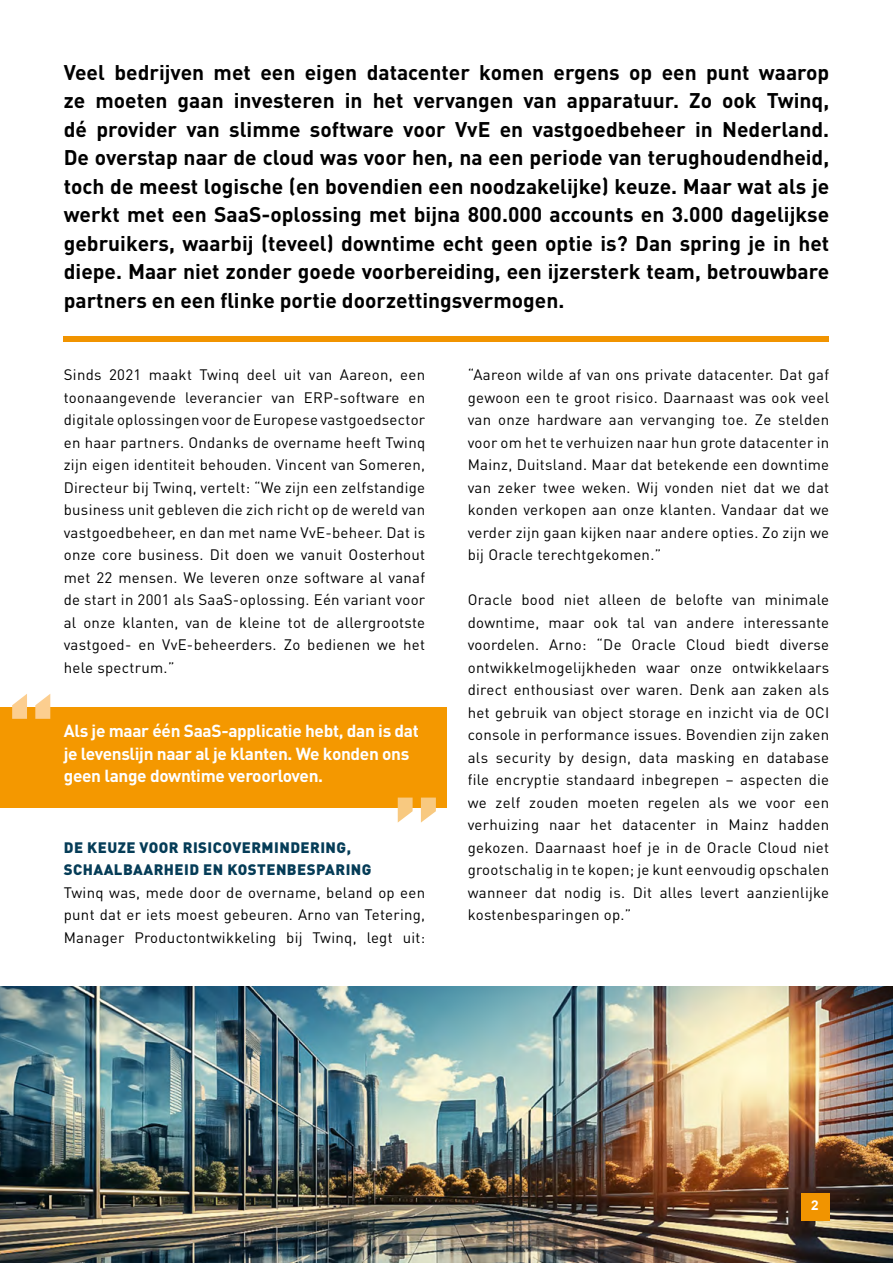
<style>
.page{position:relative;width:893px;height:1263px;background:#fff}
.page>*{position:absolute;margin:0;border:0;box-sizing:border-box;transform-origin:0 0}
.t1{font:700 110.25px "DIN Pro";color:#fcce8f}
.t2{font:700 110.25px "DIN Pro";color:#f8c980}
.t3{font:700 21px/28.5px "DIN Pro";color:#000;text-align:justify}
.t4{font:700 17.25px/22.5px "DIN Pro";letter-spacing:-.02em;color:#fff}
.t5{font:15px/22.5px "DIN Pro";letter-spacing:.02em;color:#000;text-align:justify}
.t6{font:900 15px/22.5px "DIN Pro";letter-spacing:.03em;color:#053c57}
.t7{font:700 13.5px "Arial";color:#fff}
</style>
<div class="page">
<img style="left:0;top:986px;width:893px;height:277px">
<div style="left:801px;top:1192px;width:28px;height:28px;background:#f19400"></div>
<div style="left:0;top:707px;width:446px;height:101px;background:#f49800"></div>
<div style="left:64px;top:336px;width:765px;height:5px;background:#f19400"></div>
<p class="t3" style="left:64px;top:57px;width:767px">Veel bedrijven met een eigen datacenter komen ergens op een punt waarop ze moeten gaan investeren in het vervangen van apparatuur. Zo ook Twinq, dé provider van slimme software voor VvE en vastgoedbeheer in Nederland.<br>De overstap naar de cloud was voor hen, na een periode van terughoudendheid, toch de meest logische (en bovendien een noodzakelijke) keuze. Maar wat als je werkt met een SaaS-oplossing met bijna 800.000 accounts en 3.000 dagelijkse gebruikers, waarbij (teveel) downtime echt geen optie is? Dan spring je in het diepe. Maar niet zonder goede voorbereiding, een ijzersterk team, betrouwbare partners en een flinke portie doorzettingsvermogen.</p>
<h1 class="t1" style="left:5px;top:669px;width:55px">“</h1>
<p class="t5" style="left:64px;top:363px;width:363px">Sinds 2021 maakt Twinq deel uit van Aareon, een toonaangevende leverancier van ERP-software en digitale oplossingen voor de Europese vastgoedsector en haar partners. Ondanks de overname heeft Twinq zijn eigen identiteit behouden. Vincent van Someren, Directeur bij Twinq, vertelt: “We zijn een zelfstandige business unit gebleven die zich richt op de wereld van vastgoedbeheer, en dan met name VvE-beheer. Dat is onze core business. Dit doen we vanuit Oosterhout met 22 mensen. We leveren onze software al vanaf de start in 2001 als SaaS-oplossing. Eén variant voor al onze klanten, van de kleine tot de allergrootste vastgoed- en VvE-beheerders. Zo bedienen we het hele spectrum.”</p>
<p class="t4" style="left:64px;top:719px;width:357px">Als je maar één SaaS-applicatie hebt, dan is dat je levenslijn naar al je klanten. We konden ons geen lange downtime veroorloven.</p>
<h1 class="t2" style="left:390px;top:761px;width:55px">”</h1>
<p class="t6" style="left:64px;top:835px;width:309px">DE KEUZE VOOR RISICOVERMINDERING,<br>SCHAALBAARHEID EN KOSTENBESPARING</p>
<p class="t5" style="left:64px;top:880px;width:363px">Twinq was, mede door de overname, beland op een punt dat er iets moest gebeuren. Arno van Tetering, Manager Productontwikkeling bij Twinq, legt uit:</p>
<p class="t5" style="left:468px;top:363px;width:363px">“Aareon wilde af van ons private datacenter. Dat gaf gewoon een te groot risico. Daarnaast was ook veel van onze hardware aan vervanging toe. Ze stelden voor om het te verhuizen naar hun grote datacenter in Mainz, Duitsland. Maar dat betekende een downtime van zeker twee weken. Wij vonden niet dat we dat konden verkopen aan onze klanten. Vandaar dat we verder zijn gaan kijken naar andere opties. Zo zijn we bij Oracle terechtgekomen.”</p>
<p class="t5" style="left:468px;top:588px;width:363px">Oracle bood niet alleen de belofte van minimale downtime, maar ook tal van andere interessante voordelen. Arno: “De Oracle Cloud biedt diverse ontwikkelmogelijkheden waar onze ontwikkelaars direct enthousiast over waren. Denk aan zaken als het gebruik van object storage en inzicht via de OCI console in performance issues. Bovendien zijn zaken als security by design, data masking en database file encryptie standaard inbegrepen – aspecten die we zelf zouden moeten regelen als we voor een verhuizing naar het datacenter in Mainz hadden gekozen. Daarnaast hoef je in de Oracle Cloud niet grootschalig in te kopen; je kunt eenvoudig opschalen wanneer dat nodig is. Dit alles levert aanzienlijke kostenbesparingen op.”</p>
<p class="t7" style="left:811px;top:1197px;width:9px">2</p>
</div>
